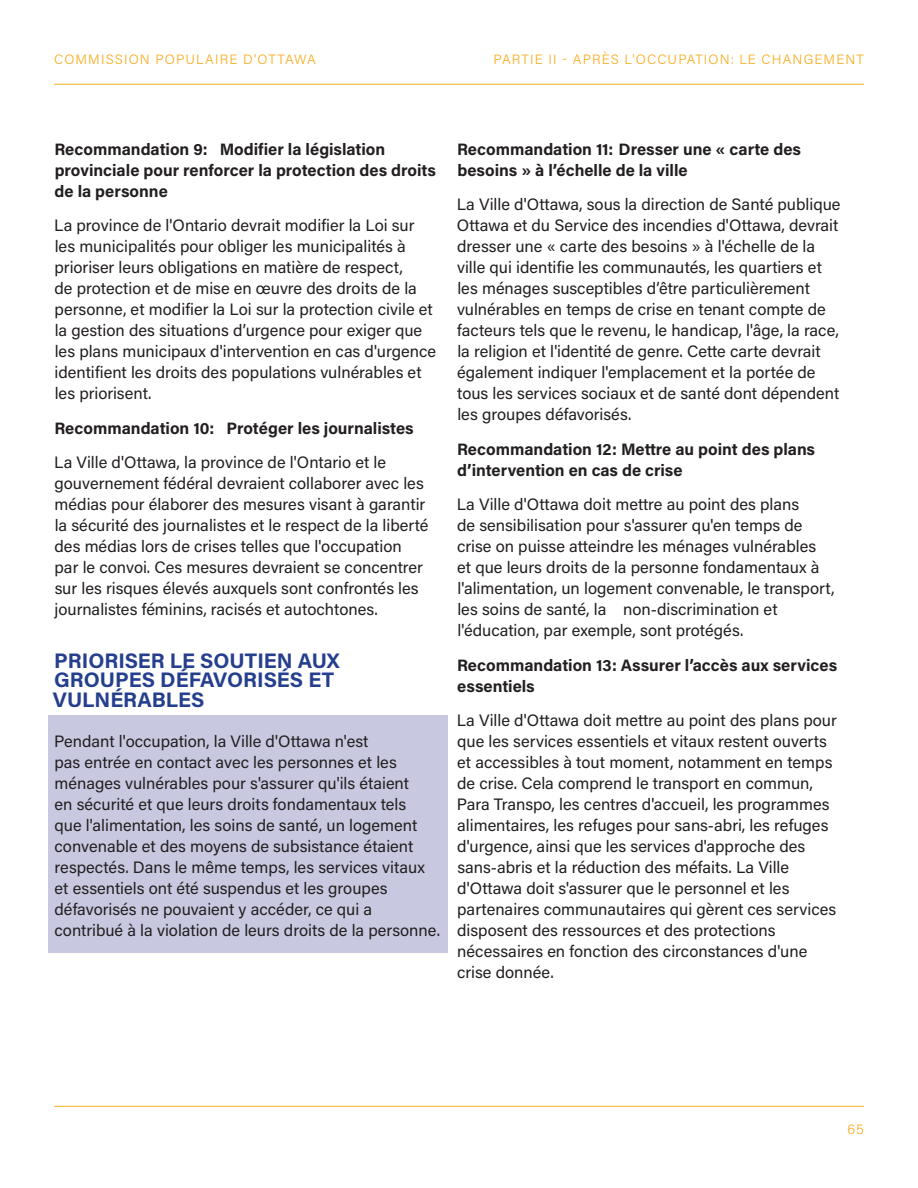
<style>
.page{position:relative;width:918px;height:1188px;background:#fff}
.page>*{position:absolute;margin:0;border:0;box-sizing:border-box;transform-origin:0 0}
.t1{font:700 21px/19.5px "Acumin Pro";color:#253f8e}
.Body{font:16.5px/21px "Acumin Pro";color:#231f20}
.Body-2{font:700 16.5px/21px "Acumin Pro";color:#231f20}
.t2{font:300 13.5px "Acumin Pro";letter-spacing:.08em;color:#f7ae24}
</style>
<div class="page">
<hr style="left:54px;top:1106px;width:810px;height:1px;background:#f7ae24">
<hr style="left:54px;top:84px;width:810px;height:1px;background:#f7ae24">
<div style="left:49px;top:715px;width:399px;height:238px;background:#c8c9e1"></div>
<p class="t2" style="left:54px;top:50px;width:263px">COMMISSION POPULAIRE D'OTTAWA</p>
<p class="t2" style="left:494px;top:50px;width:372px">PARTIE II - APRÈS L'OCCUPATION: LE CHANGEMENT</p>
<p class="Body-2" style="left:54px;top:138px;width:383px">Recommandation 9: Modifier la législation provinciale pour renforcer la protection des droits de la personne</p>
<p class="Body" style="left:54px;top:214px;width:383px">La province de l'Ontario devrait modifier la Loi sur les municipalités pour obliger les municipalités à prioriser leurs obligations en matière de respect,<br>de protection et de mise en œuvre des droits de la personne, et modifier la Loi sur la protection civile et la gestion des situations d’urgence pour exiger que les plans municipaux d'intervention en cas d'urgence identifient les droits des populations vulnérables et les priorisent.</p>
<p class="Body-2" style="left:54px;top:417px;width:361px">Recommandation 10: Protéger les journalistes</p>
<p class="Body" style="left:54px;top:451px;width:376px">La Ville d'Ottawa, la province de l'Ontario et le gouvernement fédéral devraient collaborer avec les médias pour élaborer des mesures visant à garantir la sécurité des journalistes et le respect de la liberté des médias lors de crises telles que l'occupation par le convoi. Ces mesures devraient se concentrer sur les risques élevés auxquels sont confrontés les journalistes féminins, racisés et autochtones.</p>
<h2 class="t1" style="left:53px;top:650px;width:288px">PRIORISER LE SOUTIEN AUX<br>GROUPES DÉFAVORISÉS ET<br>VULNÉRABLES</h2>
<p class="Body" style="left:54px;top:730px;width:387px">Pendant l'occupation, la Ville d'Ottawa n'est<br>pas entrée en contact avec les personnes et les ménages vulnérables pour s'assurer qu'ils étaient<br>en sécurité et que leurs droits fondamentaux tels<br>que l'alimentation, les soins de santé, un logement convenable et des moyens de subsistance étaient respectés. Dans le même temps, les services vitaux et essentiels ont été suspendus et les groupes défavorisés ne pouvaient y accéder, ce qui a contribué à la violation de leurs droits de la personne.</p>
<p class="Body-2" style="left:457px;top:138px;width:346px">Recommandation 11: Dresser une « carte des besoins » à l’échelle de la ville</p>
<p class="Body" style="left:457px;top:193px;width:385px">La Ville d'Ottawa, sous la direction de Santé publique Ottawa et du Service des incendies d'Ottawa, devrait dresser une « carte des besoins » à l'échelle de la ville qui identifie les communautés, les quartiers et les ménages susceptibles d’être particulièrement vulnérables en temps de crise en tenant compte de facteurs tels que le revenu, le handicap, l'âge, la race, la religion et l'identité de genre. Cette carte devrait également indiquer l'emplacement et la portée de tous les services sociaux et de santé dont dépendent les groupes défavorisés.</p>
<p class="Body-2" style="left:457px;top:438px;width:360px">Recommandation 12: Mettre au point des plans d’intervention en cas de crise</p>
<p class="Body" style="left:457px;top:493px;width:379px">La Ville d'Ottawa doit mettre au point des plans<br>de sensibilisation pour s'assurer qu'en temps de crise on puisse atteindre les ménages vulnérables<br>et que leurs droits de la personne fondamentaux à l'alimentation, un logement convenable, le transport, les soins de santé, la non-discrimination et l'éducation, par exemple, sont protégés.</p>
<p class="Body-2" style="left:457px;top:654px;width:382px">Recommandation 13: Assurer l’accès aux services essentiels</p>
<p class="Body" style="left:457px;top:709px;width:381px">La Ville d'Ottawa doit mettre au point des plans pour que les services essentiels et vitaux restent ouverts et accessibles à tout moment, notamment en temps de crise. Cela comprend le transport en commun, Para Transpo, les centres d'accueil, les programmes alimentaires, les refuges pour sans-abri, les refuges d'urgence, ainsi que les services d'approche des sans-abris et la réduction des méfaits. La Ville d'Ottawa doit s'assurer que le personnel et les partenaires communautaires qui gèrent ces services disposent des ressources et des protections nécessaires en fonction des circonstances d'une crise donnée.</p>
<p class="t2" style="left:848px;top:1120px;width:18px">65</p>
</div>
